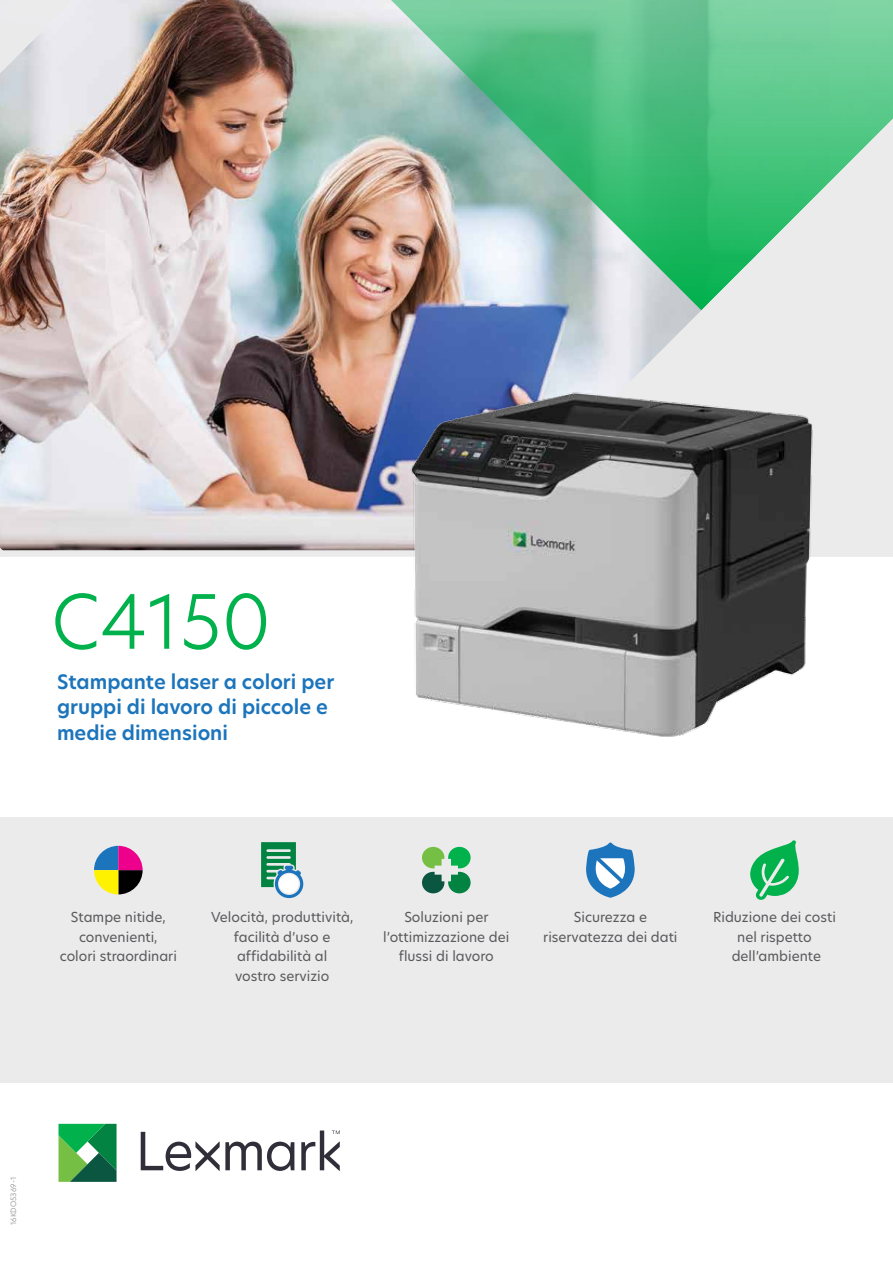
<style>
.page{position:relative;width:893px;height:1263px;background:#fff}
.page>*{position:absolute;margin:0;border:0;box-sizing:border-box;transform-origin:0 0}
.t1{font:300 73.5px "TP Hero";color:#00b14c}
.t2{font:600 19.5px/25.5px "TP Hero";color:#1c75bc}
.t3{font:13.5px/19.5px "TP Hero";color:#58595b;text-align:center}
.t4{font:300 7.2px "TP Hero";color:#888a8d}
</style>
<div class="page">
<img style="left:0;top:0;width:455px;height:550px">
<div style="left:0;top:817px;width:893px;height:266px;background:#ecebec"></div>
<svg style="left:378px;top:0;width:515px;height:310px;background:#7fc098"></svg>
<svg style="left:0;top:0;width:87px;height:87px;background:#e5e5e9"></svg>
<svg style="left:0;top:534px;width:9px;height:16px"></svg>
<svg style="left:455px;top:105px;width:438px;height:445px;background:#9ecdbc"></svg>
<svg style="left:141px;top:1130px;width:199px;height:41px"></svg>
<svg style="left:59px;top:1124px;width:58px;height:58px;background:#349b55"></svg>
<div style="left:0;top:550px;width:893px;height:6px;background:#ecebec"></div>
<img style="left:405px;top:384px;width:415px;height:352px">
<svg style="left:94px;top:846px;width:49px;height:48px"></svg>
<svg style="left:261px;top:842px;width:42px;height:56px"></svg>
<div style="left:279px;top:874px;width:20px;height:19px;background:#fff;border-radius:50%"></div>
<svg style="left:422px;top:847px;width:49px;height:46px"></svg>
<svg style="left:586px;top:842px;width:49px;height:56px"></svg>
<svg style="left:750px;top:840px;width:49px;height:60px"></svg>
<h1 class="t1" style="left:51px;top:571px;width:221px">C4150</h1>
<h2 class="t2" style="left:57px;top:669px;width:279px">Stampante laser a colori per gruppi di lavoro di piccole e medie dimensioni</h2>
<p class="t3" style="left:60px;top:907px;width:119px">Stampe nitide, convenienti, colori straordinari</p>
<p class="t3" style="left:211px;top:907px;width:144px">Velocità, produttività, facilità d’uso e affidabilità al<br>vostro servizio</p>
<p class="t3" style="left:383px;top:907px;width:127px">Soluzioni per l’ottimizzazione dei flussi di lavoro</p>
<p class="t3" style="left:543px;top:907px;width:136px">Sicurezza e riservatezza dei dati</p>
<p class="t3" style="left:713px;top:907px;width:124px">Riduzione dei costi nel rispetto dell’ambiente</p>
<p class="t4" style="left:8px;top:1225px;width:50px;rotate:-90deg">16KDO5369-1</p>
</div>
